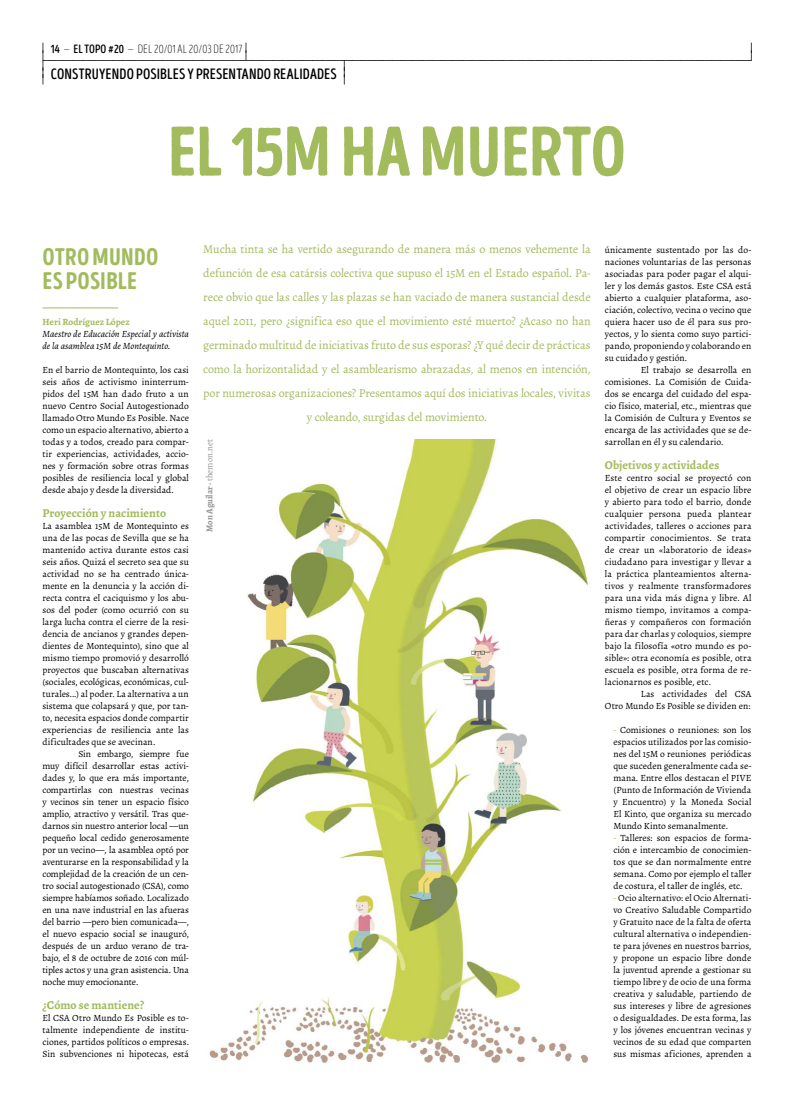
<style>
.page{position:relative;width:794px;height:1106px;background:#fff}
.page>*{position:absolute;margin:0;border:0;box-sizing:border-box;transform-origin:0 0}
.t1{font:70px "Intro Head H Base";letter-spacing:-.005em;color:#a1bb5d}
.t2{font:24px/24px "Intro Head H Base";letter-spacing:.01em;color:#a1bb5d}
.t3{font:15px "Intro Head B Base";letter-spacing:.01em;color:#000}
.t4{font:12px/24px "Alegreya";letter-spacing:-.01em;color:#a1bb5d;text-align:center}
.t5{font:700 12px "Alegreya";color:#a1bb5d}
.t6{font:12px "Intro Head L Base";color:#000}
.t7{font:9.5px/12px "Alegreya";color:#000;text-align:justify}
.t8{font:italic 9.5px/12px "Alegreya";color:#000}
.t9{font:700 9.5px "Alegreya";color:#a1bb5d}
.t10{font:700 9px "Alegreya";color:#929496}
.s1{font-family:"Intro Head B Base"}
.s2{font-weight:400}
.s3{color:#a1bb5d}
</style>
<div class="page">
<svg style="left:42px;top:43px;width:710px;height:42px"></svg>
<hr style="left:42px;top:307px;width:76px;height:1px;background:#a1bb5d">
<img style="left:209px;top:439px;width:379px;height:623px">
<p class="t6" style="left:51px;top:42px;width:193px"><span class="s1">14</span> — <span class="s1">EL TOPO #20</span> — DEL 20/01 al 20/03 dE 2017</p>
<h3 class="t3" style="left:51px;top:65px;width:8px">CONSTRUYENDO</h3>
<h3 class="t3" style="left:136px;top:65px;width:68px">POSIBLES YPRESENT</h3>
<h3 class="t3" style="left:242px;top:65px;width:83px">ANDO REALIDADES</h3>
<h1 class="t1" style="left:168px;top:109px;width:460px">EL 15M HA MUERTO</h1>
<h2 class="t2" style="left:43px;top:245px;width:117px">OTRO MUNDO<br>ES POSIBLE</h2>
<p class="t9" style="left:42px;top:315px;width:89px">Heri Rodríguez López</p>
<p class="t8" style="left:42px;top:327px;width:148px">Maestro de Educación Especial y activista de la asamblea 15M de Montequinto.</p>
<p class="t7" style="left:42px;top:363px;width:148px">En el barrio de Montequinto, los casi seis años de activismo ininterrum&shy;pidos del 15M han dado fruto a un nuevo Centro Social Autogestionado llamado Otro Mundo Es Posible. Nace como un espacio alternativo, abierto a todas y a todos, creado para compar&shy;tir experiencias, actividades, accio&shy;nes y formación sobre otras formas posibles de resiliencia local y global desde abajo y desde la diversidad.</p>
<p class="t5" style="left:42px;top:505px;width:125px">Proyección y nacimiento</p>
<p class="t7" style="left:42px;top:519px;width:148px">La asamblea 15M de Montequinto es una de las pocas de Sevilla que se ha mantenido activa durante estos casi seis años. Quizá el secreto sea que su actividad no se ha centrado única&shy;mente en la denuncia y la acción di&shy;recta contra el caciquismo y los abu&shy;sos del poder (como ocurrió con su larga lucha contra el cierre de la resi&shy;dencia de ancianos y grandes depen&shy;dientes de Montequinto), sino que al mismo tiempo promovió y desarrolló proyectos que buscaban alternativas (sociales, ecológicas, económicas, cul&shy;turales...) al poder. La alternativa a un sistema que colapsará y que, por tan&shy;to, necesita espacios donde compartir experiencias de resiliencia ante las dificultades que se avecinan.</p>
<p class="t7" style="left:42px;top:747px;width:148px;text-indent:36px">Sin embargo, siempre fue muy difícil desarrollar estas activi&shy;dades y, lo que era más importante, compartirlas con nuestras vecinas y vecinos sin tener un espacio físico amplio, atractivo y versátil. Tras que&shy;darnos sin nuestro anterior local —un pequeño local cedido generosamente por un vecino—, la asamblea optó por aventurarse en la responsabilidad y la complejidad de la creación de un cen&shy;tro social autogestionado (CSA), como siempre habíamos soñado. Localizado en una nave industrial en las afueras del barrio —pero bien comunicada—, el nuevo espacio social se inauguró, después de un arduo verano de tra&shy;bajo, el 8 de octubre de 2016 con múl&shy;tiples actos y una gran asistencia. Una noche muy emocionante.</p>
<p class="t5" style="left:42px;top:997px;width:103px">¿Cómo se mantiene?</p>
<p class="t7" style="left:42px;top:1011px;width:148px">El CSA Otro Mundo Es Posible es to&shy;talmente independiente de institu&shy;ciones, partidos políticos o empresas.<br>Sin subvenciones ni hipotecas, está</p>
<p class="t4" style="left:203px;top:237px;width:389px">Mucha tinta se ha vertido asegurando de manera más o menos vehemente la defunción de esa catársis colectiva que supuso el 15M en el Estado español. Pa&shy;rece obvio que las calles y las plazas se han vaciado de manera sustancial desde aquel 2011, pero ¿significa eso que el movimiento esté muerto? ¿Acaso no han germinado multitud de iniciativas fruto de sus esporas? ¿Y qué decir de prácticas como la horizontalidad y el asamblearismo abrazadas, al menos en intención, por numerosas organizaciones? Presentamos aquí dos iniciativas locales, vivitas y coleando, surgidas del movimiento.</p>
<p class="t10" style="left:204px;top:532px;width:94px;rotate:-90deg">Mon Aguilar · <span class="s2">themon.net</span></p>
<p class="t7" style="left:605px;top:243px;width:148px">únicamente sustentado por las do&shy;naciones voluntarias de las personas asociadas para poder pagar el alqui&shy;ler y los demás gastos. Este CSA está abierto a cualquier plataforma, aso&shy;ciación, colectivo, vecina o vecino que quiera hacer uso de él para sus pro&shy;yectos, y lo sienta como suyo partici&shy;pando, proponiendo y colaborando en su cuidado y gestión.</p>
<p class="t7" style="left:605px;top:363px;width:148px;text-indent:36px">El trabajo se desarrolla en comisiones. La Comisión de Cuida&shy;dos se encarga del cuidado del espa&shy;cio físico, material, etc., mientras que la Comisión de Cultura y Eventos se encarga de las actividades que se de&shy;sarrollan en él y su calendario.</p>
<p class="t5" style="left:605px;top:457px;width:116px">Objetivos y actividades</p>
<p class="t7" style="left:605px;top:471px;width:148px">Este centro social se proyectó con el objetivo de crear un espacio libre y abierto para todo el barrio, donde cualquier persona pueda plantear actividades, talleres o acciones para compartir conocimientos. Se trata de crear un «laboratorio de ideas» ciudadano para investigar y llevar a la práctica planteamientos alterna&shy;tivos y realmente transformadores para una vida más digna y libre. Al mismo tiempo, invitamos a compa&shy;ñeras y compañeros con formación para dar charlas y coloquios, siempre bajo la filosofía «otro mundo es po&shy;sible»: otra economía es posible, otra escuela es posible, otra forma de re&shy;lacionarnos es posible, etc.</p>
<p class="t7" style="left:605px;top:687px;width:148px;text-align:right">Las actividades del CSA<br>Otro Mundo Es Posible se dividen en:</p>
<p class="t7" style="left:613px;top:723px;width:139px"><span class="s3">-</span> Comisiones o reuniones: son los espacios utilizados por las comisio&shy;nes del 15M o reuniones periódicas que suceden generalmente cada se&shy;mana. Entre ellos destacan el PIVE (Punto de Información de Vivienda y Encuentro) y la Moneda Social El Kinto, que organiza su mercado Mundo Kinto semanalmente.</p>
<p class="t7" style="left:613px;top:831px;width:139px"><span class="s3">-</span> Talleres: son espacios de forma&shy;ción e intercambio de conocimien&shy;tos que se dan normalmente entre semana. Como por ejemplo el taller de costura, el taller de inglés, etc.</p>
<p class="t7" style="left:613px;top:891px;width:139px"><span class="s3">-</span> Ocio alternativo: el Ocio Alternati&shy;vo Creativo Saludable Compartido y Gratuito nace de la falta de oferta cultural alternativa o independien&shy;te para jóvenes en nuestros barrios, y propone un espacio libre donde la juventud aprende a gestionar su tiempo libre y de ocio de una forma creativa y saludable, partiendo de sus intereses y libre de agresiones o desigualdades. De esta forma, las y los jóvenes encuentran vecinas y vecinos de su edad que comparten sus mismas aficiones, aprenden a</p>
</div>
